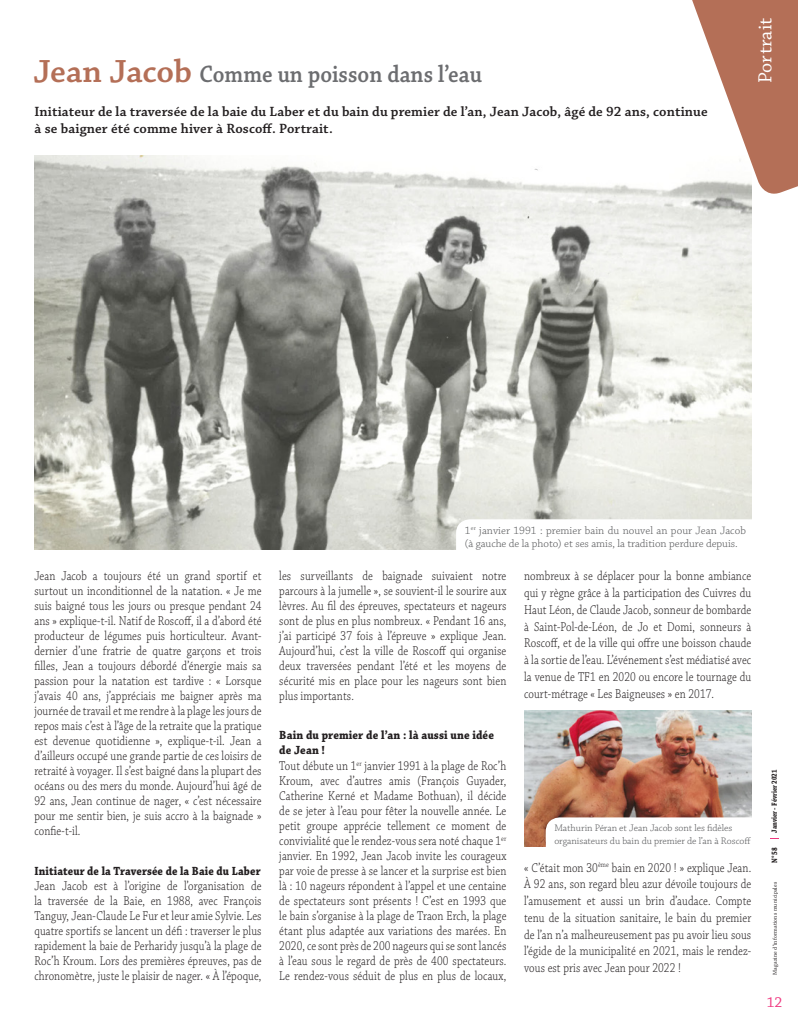
<style>
.page{position:relative;width:798px;height:1028px;background:#fff}
.page>*{position:absolute;margin:0;border:0;box-sizing:border-box;transform-origin:0 0}
.t1{font:600 25px "Chaparral Pro";color:#6c6d70;scale:.9 1}
.t2{font:20px "Chaparral Pro";letter-spacing:.01em;color:#fff}
.t3{font:15px "Chaparral Pro";color:#ef377f}
.t4{font:600 14.12px/17px "Chaparral Pro";letter-spacing:.01em;color:#231f20}
.t5{font:300 13.5px/15px "Chaparral Pro";letter-spacing:.01em;color:#231f20;text-align:justify;scale:.82 1}
.t6{font:700 12.5px/15px "Chaparral Pro";letter-spacing:.01em;color:#231f20;scale:.9 1}
.t7{font:700 12.5px "Chaparral Pro";letter-spacing:.01em;color:#231f20;scale:.87 1}
.t8{font:300 11.25px/12.5px "Chaparral Pro";color:#57585a}
.t9{font:300 10px/12.5px "Chaparral Pro";color:#57585a}
.t10{font:700 8.25px "Chaparral Pro";color:#231f20;scale:.8 1}
.t11{font:700 7.75px "Chaparral Pro";color:#231f20;scale:.8 1}
.t12{font:5.75px "Chaparral Pro";letter-spacing:.02em;color:#231f20}
.s1{font-size:33.75px;color:#b46f57}
</style>
<div class="page">
<img style="left:34px;top:156px;width:717px;height:394px">
<svg style="left:679px;top:0;width:118px;height:198px"></svg>
<img style="left:524px;top:710px;width:227px;height:136px">
<svg style="left:456px;top:519px;width:296px;height:31px"></svg>
<svg style="left:545px;top:817px;width:234px;height:30px"></svg>
<h1 class="t1" style="left:33px;top:60px;width:500px"><span class="s1">Jean Jacob</span> Comme un poisson dans l’eau</h1>
<p class="t4" style="left:34px;top:103px;width:674px">Initiateur de la traversée de la baie du Laber et du bain du premier de l’an, Jean Jacob, âgé de 92 ans, continue à se baigner été comme hiver à Roscoff. Portrait.</p>
<h2 class="t2" style="left:753px;top:83px;width:67px;rotate:-90deg">Portrait</h2>
<p class="t8" style="left:465px;top:525px;width:282px">1<sup>er</sup> janvier 1991 : premier bain du nouvel an pour Jean Jacob (à gauche de la photo) et ses amis, la tradition perdure depuis.</p>
<p class="t5" style="left:34px;top:569px;width:278px">Jean Jacob a toujours été un grand sportif et surtout un inconditionnel de la natation. « Je me suis baigné tous les jours ou presque pendant 24 ans » explique-t-il. Natif de Roscoff, il a d’abord été producteur de légumes puis horticulteur. Avant&shy;dernier d’une fratrie de quatre garçons et trois filles, Jean a toujours débordé d’énergie mais sa passion pour la natation est tardive : « Lorsque j’avais 40 ans, j’appréciais me baigner après ma journée de travail et me rendre à la plage les jours de repos mais c’est à l’âge de la retraite que la pratique est devenue quotidienne », explique-t-il. Jean a d’ailleurs occupé une grande partie de ces loisirs de retraité à voyager. Il s’est baigné dans la plupart des océans ou des mers du monde. Aujourd’hui âgé de 92 ans, Jean continue de nager, « c’est nécessaire pour me sentir bien, je suis accro à la baignade » confie-t-il.</p>
<p class="t7" style="left:34px;top:863px;width:261px">Initiateur de la Traversée de la Baie du Laber</p>
<p class="t5" style="left:34px;top:879px;width:278px">Jean Jacob est à l’origine de l’organisation de la traversée de la Baie, en 1988, avec François Tanguy, Jean-Claude Le Fur et leur amie Sylvie. Les quatre sportifs se lancent un défi : traverser le plus rapidement la baie de Perharidy jusqu’à la plage de Roc’h Kroum. Lors des premières épreuves, pas de chronomètre, juste le plaisir de nager. « À l’époque,</p>
<p class="t5" style="left:279px;top:569px;width:278px">les surveillants de baignade suivaient notre parcours à la jumelle », se souvient-il le sourire aux lèvres. Au fil des épreuves, spectateurs et nageurs sont de plus en plus nombreux. « Pendant 16 ans, j’ai participé 37 fois à l’épreuve » explique Jean.<br>Aujourd’hui, c’est la ville de Roscoff qui organise deux traversées pendant l’été et les moyens de sécurité mis en place pour les nageurs sont bien plus importants.</p>
<p class="t6" style="left:279px;top:728px;width:240px">Bain du premier de l’an : là aussi une idée de Jean !</p>
<p class="t5" style="left:279px;top:759px;width:278px">Tout débute un 1<sup>er</sup> janvier 1991 à la plage de Roc’h Kroum, avec d’autres amis (François Guyader, Catherine Kerné et Madame Bothuan), il décide de se jeter à l’eau pour fêter la nouvelle année. Le petit groupe apprécie tellement ce moment de convivialité que le rendez-vous sera noté chaque 1<sup>er </sup>janvier. En 1992, Jean Jacob invite les courageux par voie de presse à se lancer et la surprise est bien là : 10 nageurs répondent à l’appel et une centaine de spectateurs sont présents ! C’est en 1993 que le bain s’organise à la plage de Traon Erch, la plage étant plus adaptée aux variations des marées. En 2020, ce sont près de 200 nageurs qui se sont lancés à l’eau sous le regard de près de 400 spectateurs.<br>Le rendez-vous séduit de plus en plus de locaux,</p>
<p class="t5" style="left:524px;top:568px;width:278px;line-height:16.8px">nombreux à se déplacer pour la bonne ambiance qui y règne grâce à la participation des Cuivres du Haut Léon, de Claude Jacob, sonneur de bombarde à Saint-Pol-de-Léon, de Jo et Domi, sonneurs à Roscoff, et de la ville qui offre une boisson chaude à la sortie de l’eau. L’événement s’est médiatisé avec la venue de TF1 en 2020 ou encore le tournage du court-métrage « Les Baigneuses » en 2017.</p>
<p class="t9" style="left:554px;top:822px;width:198px">Mathurin Péran et Jean Jacob sont les fidèles organisateurs du bain du premier de l’an à Roscoff</p>
<p class="t5" style="left:524px;top:859px;width:278px;line-height:16.8px">« C’était mon 30<sup>ème</sup> bain en 2020 ! » explique Jean.<br>À 92 ans, son regard bleu azur dévoile toujours de l’amusement et aussi un brin d’audace. Compte tenu de la situation sanitaire, le bain du premier de l’an n’a malheureusement pas pu avoir lieu sous l’égide de la municipalité en 2021, mais le rendez&shy;vous est pris avec Jean pour 2022 !</p>
<p class="t11" style="left:769px;top:832px;width:80px;rotate:-90deg">Janvier - Février 2021</p>
<p class="t10" style="left:769px;top:863px;width:21px;rotate:-90deg">N°58</p>
<p class="t12" style="left:771px;top:974px;width:94px;rotate:-90deg">Magazine d’informations municipales</p>
<p class="t3" style="left:766px;top:993px;width:17px">12</p>
</div>
